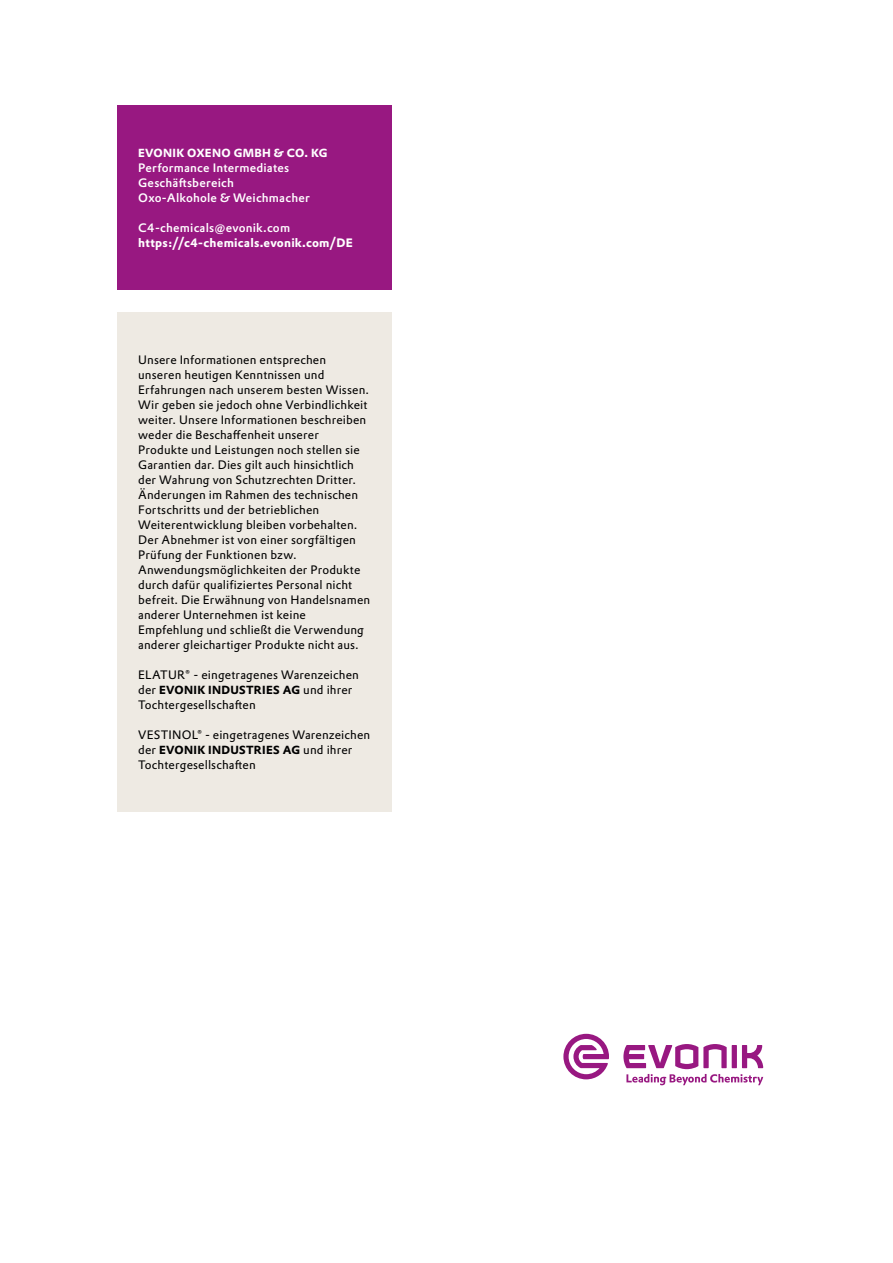
<style>
.page{position:relative;width:893px;height:1263px;background:#fff}
.page>*{position:absolute;margin:0;border:0;box-sizing:border-box;transform-origin:0 0}
.t1{font:12px/15px "Evonik Prokyon";letter-spacing:.015em;color:#000}
.t2{font:500 12px/15px "Evonik Prokyon";letter-spacing:.015em;color:#fff}
.t3{font:700 12px "Evonik Prokyon";letter-spacing:.02em;color:#fff}
.t4{font:700 11.55px "Evonik Prokyon";letter-spacing:.025em;color:#000}
.t5{font:700 11.55px "Evonik Prokyon";letter-spacing:.025em;color:#fff}
.s1{font-weight:400;font-size:12px}
</style>
<div class="page">
<div style="left:117px;top:105px;width:275px;height:184px;background:#981881"></div>
<div style="left:117px;top:312px;width:275px;height:499px;background:#eeeae3"></div>
<svg style="left:623px;top:1044px;width:140px;height:41px"></svg>
<svg style="left:563px;top:1034px;width:46px;height:45px"></svg>
<p class="t5" style="left:138px;top:143px;width:191px">EVONIK OXENO GMBH &amp; CO. KG</p>
<p class="t2" style="left:138px;top:159px;width:173px">Performance Intermediates<br>Geschäftsbereich<br>Oxo-Alkohole &amp; Weichmacher</p>
<p class="t2" style="left:138px;top:219px;width:153px">C4-chemicals@evonik.com</p>
<p class="t3" style="left:138px;top:233px;width:216px">https://c4-chemicals.evonik.com/DE</p>
<p class="t1" style="left:138px;top:351px;width:234px">Unsere Informationen entsprechen unseren heutigen Kenntnissen und Erfahrungen nach unserem besten Wissen.<br>Wir geben sie jedoch ohne Verbindlichkeit weiter. Unsere Informationen beschreiben weder die Beschaffenheit unserer Produkte und Leistungen noch stellen sie Garantien dar. Dies gilt auch hinsichtlich der Wahrung von Schutzrechten Dritter.<br>Änderungen im Rahmen des technischen Fortschritts und der betrieblichen Weiterentwicklung bleiben vorbehalten.<br>Der Abnehmer ist von einer sorgfältigen Prüfung der Funktionen bzw.<br>Anwendungsmöglichkeiten der Produkte durch dafür qualifiziertes Personal nicht befreit. Die Erwähnung von Handelsnamen anderer Unternehmen ist keine Empfehlung und schließt die Verwendung anderer gleichartiger Produkte nicht aus.</p>
<p class="t1" style="left:138px;top:666px;width:222px">ELATUR® - eingetragenes Warenzeichen</p>
<p class="t4" style="left:138px;top:680px;width:216px"><span class="s1">der</span> EVONIK INDUSTRIES AG <span class="s1">und ihrer</span></p>
<p class="t1" style="left:138px;top:696px;width:119px">Tochtergesellschaften</p>
<p class="t1" style="left:138px;top:726px;width:234px">VESTINOL® - eingetragenes Warenzeichen</p>
<p class="t4" style="left:138px;top:740px;width:216px"><span class="s1">der</span> EVONIK INDUSTRIES AG <span class="s1">und ihrer</span></p>
<p class="t1" style="left:138px;top:756px;width:119px">Tochtergesellschaften</p>
</div>
